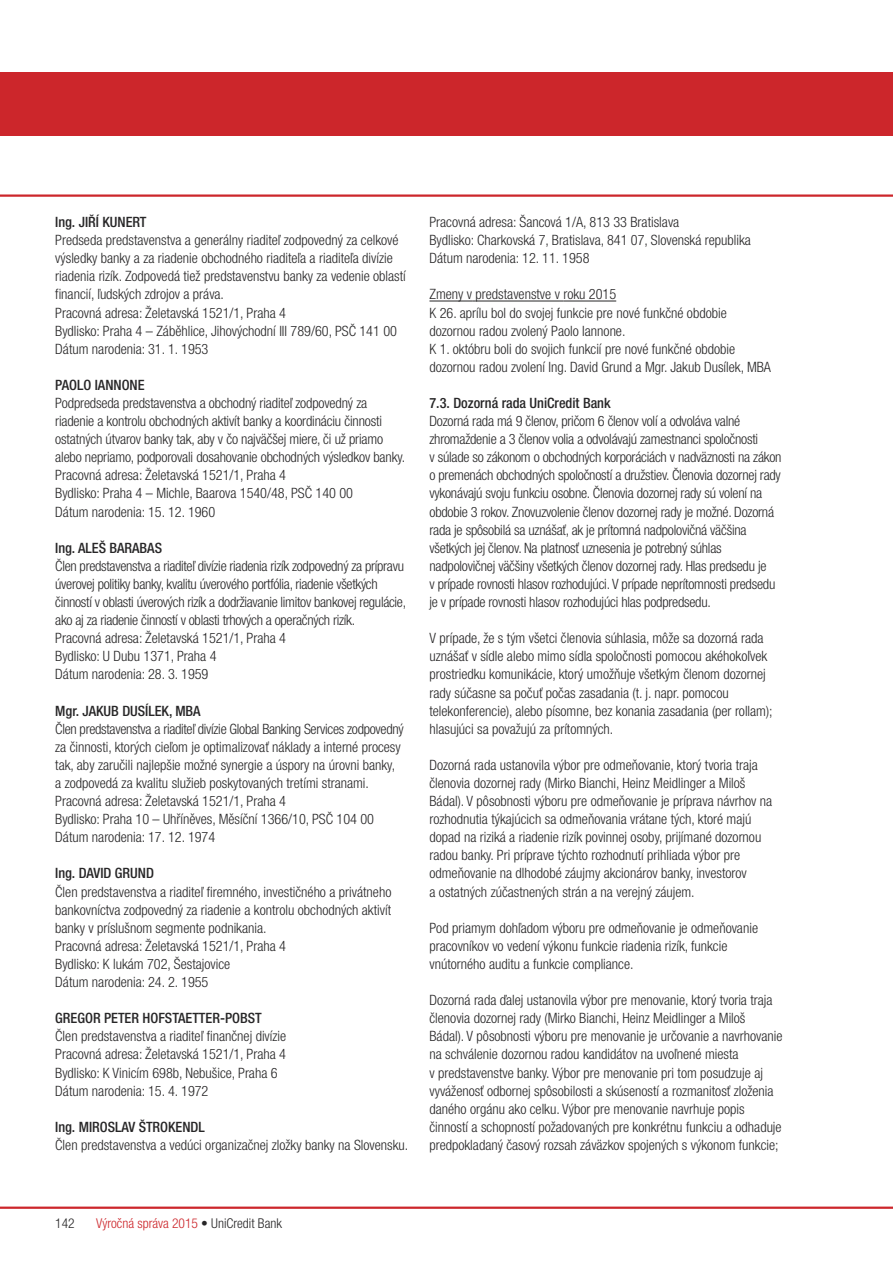
<style>
.page{position:relative;width:893px;height:1263px;background:#fff}
.page>*{position:absolute;margin:0;border:0;box-sizing:border-box;transform-origin:0 0}
.t1{font:300 condensed 14.25px/18.1px "Helvetica Neue CE";color:#272627}
.t2{font:300 condensed 14.25px/18.1px "Helvetica Neue CE";letter-spacing:-.02em;color:#272627}
.t3{font:500 condensed 14.25px "Helvetica Neue CE";color:#272627}
.t4{font:300 condensed 13.5px "Helvetica Neue CE";color:#cc262b}
.t5{font:300 condensed 13.5px "Helvetica Neue CE";color:#272627}
.s1{color:#272627}
</style>
<div class="page">
<div style="left:0;top:72px;width:893px;height:64px;background:#cc262b"></div>
<hr style="left:0;top:194px;width:893px;height:3px;background:#cc262b">
<hr style="left:0;top:1206px;width:893px;height:3px;background:#cc262b">
<hr style="left:429px;top:301px;width:43px;height:1px;background:#272627">
<hr style="left:476px;top:301px;width:84px;height:1px;background:#272627">
<hr style="left:563px;top:301px;width:53px;height:1px;background:#272627">
<p class="t3" style="left:55px;top:217px;width:93px">Ing. JIŘÍ KUNERT</p>
<p class="t1" style="left:55px;top:232px;width:352px">Predseda predstavenstva a generálny riaditeľ zodpovedný za celkové výsledky banky a za riadenie obchodného riaditeľa a riaditeľa divízie riadenia rizík. Zodpovedá tiež predstavenstvu banky za vedenie oblastí financií, ľudských zdrojov a práva.<br>Pracovná adresa: Želetavská 1521/1, Praha 4<br>Bydlisko: Praha 4 – Záběhlice, Jihovýchodní III 789/60, PSČ 141 00<br>Dátum narodenia: 31. 1. 1953</p>
<p class="t3" style="left:55px;top:380px;width:91px">PAOLO IANNONE</p>
<p class="t1" style="left:55px;top:395px;width:351px">Podpredseda predstavenstva a obchodný riaditeľ zodpovedný za riadenie a kontrolu obchodných aktivít banky a koordináciu činnosti ostatných útvarov banky tak, aby v čo najväčšej miere, či už priamo alebo nepriamo, podporovali dosahovanie obchodných výsledkov banky.<br>Pracovná adresa: Želetavská 1521/1, Praha 4<br>Bydlisko: Praha 4 – Michle, Baarova 1540/48, PSČ 140 00<br>Dátum narodenia: 15. 12. 1960</p>
<p class="t3" style="left:55px;top:543px;width:108px">Ing. ALEŠ BARABAS</p>
<p class="t2" style="left:55px;top:558px;width:352px">Člen predstavenstva a riaditeľ divízie riadenia rizík zodpovedný za prípravu úverovej politiky banky, kvalitu úverového portfólia, riadenie všetkých činností v oblasti úverových rizík a dodržiavanie limitov bankovej regulácie, ako aj za riadenie činností v oblasti trhových a operačných rizík.<br>Pracovná adresa: Želetavská 1521/1, Praha 4<br>Bydlisko: U Dubu 1371, Praha 4<br>Dátum narodenia: 28. 3. 1959</p>
<p class="t3" style="left:55px;top:705px;width:147px">Mgr. JAKUB DUSÍLEK, MBA</p>
<p class="t1" style="left:55px;top:721px;width:350px">Člen predstavenstva a riaditeľ divízie Global Banking Services zodpovedný za činnosti, ktorých cieľom je optimalizovať náklady a interné procesy tak, aby zaručili najlepšie možné synergie a úspory na úrovni banky, a zodpovedá za kvalitu služieb poskytovaných tretími stranami.<br>Pracovná adresa: Želetavská 1521/1, Praha 4<br>Bydlisko: Praha 10 – Uhříněves, Měsíční 1366/10, PSČ 104 00<br>Dátum narodenia: 17. 12. 1974</p>
<p class="t3" style="left:55px;top:868px;width:100px">Ing. DAVID GRUND</p>
<p class="t1" style="left:55px;top:884px;width:338px">Člen predstavenstva a riaditeľ firemného, investičného a privátneho bankovníctva zodpovedný za riadenie a kontrolu obchodných aktivít banky v príslušnom segmente podnikania.<br>Pracovná adresa: Želetavská 1521/1, Praha 4<br>Bydlisko: K lukám 702, Šestajovice<br>Dátum narodenia: 24. 2. 1955</p>
<p class="t3" style="left:55px;top:1013px;width:208px">GREGOR PETER HOFSTAETTER-POBST</p>
<p class="t1" style="left:55px;top:1028px;width:232px">Člen predstavenstva a riaditeľ finančnej divízie Pracovná adresa: Želetavská 1521/1, Praha 4<br>Bydlisko: K Vinicím 698b, Nebušice, Praha 6<br>Dátum narodenia: 15. 4. 1972</p>
<p class="t3" style="left:55px;top:1121px;width:151px">Ing. MIROSLAV ŠTROKENDL</p>
<p class="t1" style="left:55px;top:1137px;width:354px">Člen predstavenstva a vedúci organizačnej zložky banky na Slovensku.</p>
<p class="t1" style="left:429px;top:214px;width:323px">Pracovná adresa: Šancová 1/A, 813 33 Bratislava<br>Bydlisko: Charkovská 7, Bratislava, 841 07, Slovenská republika<br>Dátum narodenia: 12. 11. 1958</p>
<p class="t1" style="left:429px;top:286px;width:343px">Zmeny v predstavenstve v roku 2015<br>K 26. aprílu bol do svojej funkcie pre nové funkčné obdobie dozornou radou zvolený Paolo Iannone.<br>K 1. októbru boli do svojich funkcií pre nové funkčné obdobie dozornou radou zvolení Ing. David Grund a Mgr. Jakub Dusílek, MBA</p>
<p class="t3" style="left:429px;top:398px;width:183px">7.3. Dozorná rada UniCredit Bank</p>
<p class="t1" style="left:429px;top:413px;width:354px">Dozorná rada má 9 členov, pričom 6 členov volí a odvoláva valné zhromaždenie a 3 členov volia a odvolávajú zamestnanci spoločnosti<br>v súlade so zákonom o obchodných korporáciách v nadväznosti na zákon o premenách obchodných spoločností a družstiev. Členovia dozornej rady vykonávajú svoju funkciu osobne. Členovia dozornej rady sú volení na obdobie 3 rokov. Znovuzvolenie členov dozornej rady je možné. Dozorná rada je spôsobilá sa uznášať, ak je prítomná nadpolovičná väčšina všetkých jej členov. Na platnosť uznesenia je potrebný súhlas nadpolovičnej väčšiny všetkých členov dozornej rady. Hlas predsedu je<br>v prípade rovnosti hlasov rozhodujúci. V prípade neprítomnosti predsedu je v prípade rovnosti hlasov rozhodujúci hlas podpredsedu.</p>
<p class="t1" style="left:429px;top:630px;width:345px">V prípade, že s tým všetci členovia súhlasia, môže sa dozorná rada uznášať v sídle alebo mimo sídla spoločnosti pomocou akéhokoľvek prostriedku komunikácie, ktorý umožňuje všetkým členom dozornej rady súčasne sa počuť počas zasadania (t. j. napr. pomocou telekonferencie), alebo písomne, bez konania zasadania (per rollam); hlasujúci sa považujú za prítomných.</p>
<p class="t1" style="left:429px;top:757px;width:344px">Dozorná rada ustanovila výbor pre odmeňovanie, ktorý tvoria traja členovia dozornej rady (Mirko Bianchi, Heinz Meidlinger a Miloš Bádal). V pôsobnosti výboru pre odmeňovanie je príprava návrhov na rozhodnutia týkajúcich sa odmeňovania vrátane tých, ktoré majú dopad na riziká a riadenie rizík povinnej osoby, prijímané dozornou radou banky. Pri príprave týchto rozhodnutí prihliada výbor pre odmeňovanie na dlhodobé záujmy akcionárov banky, investorov<br>a ostatných zúčastnených strán a na verejný záujem.</p>
<p class="t1" style="left:429px;top:920px;width:330px">Pod priamym dohľadom výboru pre odmeňovanie je odmeňovanie pracovníkov vo vedení výkonu funkcie riadenia rizík, funkcie vnútorného auditu a funkcie compliance.</p>
<p class="t1" style="left:429px;top:992px;width:354px">Dozorná rada ďalej ustanovila výbor pre menovanie, ktorý tvoria traja členovia dozornej rady (Mirko Bianchi, Heinz Meidlinger a Miloš Bádal). V pôsobnosti výboru pre menovanie je určovanie a navrhovanie na schválenie dozornou radou kandidátov na uvoľnené miesta<br>v predstavenstve banky. Výbor pre menovanie pri tom posudzuje aj vyváženosť odbornej spôsobilosti a skúseností a rozmanitosť zloženia daného orgánu ako celku. Výbor pre menovanie navrhuje popis činností a schopností požadovaných pre konkrétnu funkciu a odhaduje predpokladaný časový rozsah záväzkov spojených s výkonom funkcie;</p>
<p class="t5" style="left:55px;top:1218px;width:21px">142</p>
<p class="t4" style="left:96px;top:1218px;width:187px">Výročná správa 2015 <span class="s1">• UniCredit Bank</span></p>
</div>
